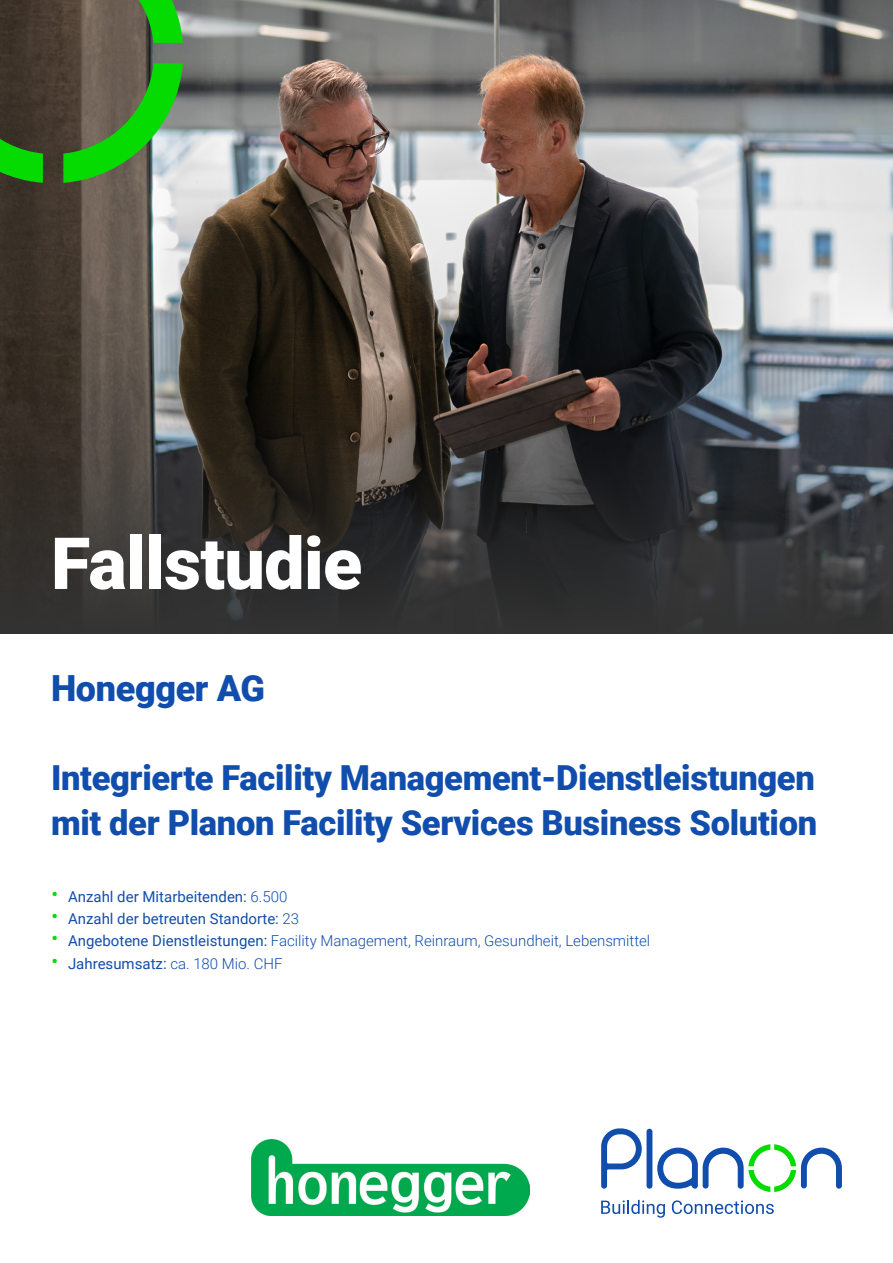
<style>
.page{position:relative;width:893px;height:1263px;background:#fff}
.page>*{position:absolute;margin:0;border:0;box-sizing:border-box;transform-origin:0 0}
.Mainpage_Heading{font:900 72px "Roboto";letter-spacing:-.01em;color:#fff}
.Mainpage_Subheading_Blue{font:900 36px "Roboto";letter-spacing:-.01em;color:#114dac}
.Mainpage_Subheading_Blue-2{font:900 34.5px/44.7px "Roboto";letter-spacing:-.01em;color:#114dac}
.t1{font:15px "Roboto";color:#114dac}
.t2{font:300 15px "Roboto";color:#114dac}
.s1{font-weight:300;font-size:22.5px;color:#05db00}
.s2{font-weight:300}
.s3{font-size:22.5px;color:#05db00}
.s4{font-weight:400}
</style>
<div class="page">
<img style="left:0;top:0;width:893px;height:309px">
<svg style="left:0;top:309px;width:893px;height:325px;background:#3c3b3a"></svg>
<img style="left:252px;top:1139px;width:277px;height:76px">
<svg style="left:0;top:0;width:43px;height:43px;background:#3f342a"></svg>
<svg style="left:63px;top:63px;width:120px;height:120px;background:#529346"></svg>
<svg style="left:63px;top:0;width:120px;height:43px;background:#507d3d"></svg>
<svg style="left:0;top:63px;width:43px;height:120px;background:#2f5e1f"></svg>
<div style="left:646px;top:1128px;width:6px;height:61px;background:#114dac;border-radius:3px"></div>
<svg style="left:601px;top:1128px;width:41px;height:61px"></svg>
<svg style="left:657px;top:1144px;width:185px;height:48px"></svg>
<svg style="left:601px;top:1200px;width:64px;height:18px"></svg>
<svg style="left:672px;top:1200px;width:102px;height:14px"></svg>
<p class="Mainpage_Heading" style="left:51px;top:513px;width:313px">Fallstudie</p>
<p class="Mainpage_Subheading_Blue" style="left:51px;top:662px;width:216px">Honegger AG</p>
<p class="Mainpage_Subheading_Blue-2" style="left:51px;top:754px;width:768px">Integrierte Facility Management-Dienstleistungen mit der Planon Facility Services Business Solution</p>
<p class="t1" style="left:51px;top:886px;width:238px"><span class="s1">•</span> Anzahl der Mitarbeitenden: <span class="s2">6.500</span></p>
<p class="t1" style="left:51px;top:908px;width:250px"><span class="s1">•</span> Anzahl der betreuten Standorte: <span class="s2">23</span></p>
<p class="t2" style="left:51px;top:930px;width:601px"><span class="s3">•</span> <span class="s4">Angebotene Dienstleistungen:</span> Facility Management, Reinraum, Gesundheit, Lebensmittel</p>
<p class="t1" style="left:51px;top:953px;width:233px"><span class="s1">•</span> Jahresumsatz: <span class="s2">ca. 180 Mio. CHF</span></p>
</div>
